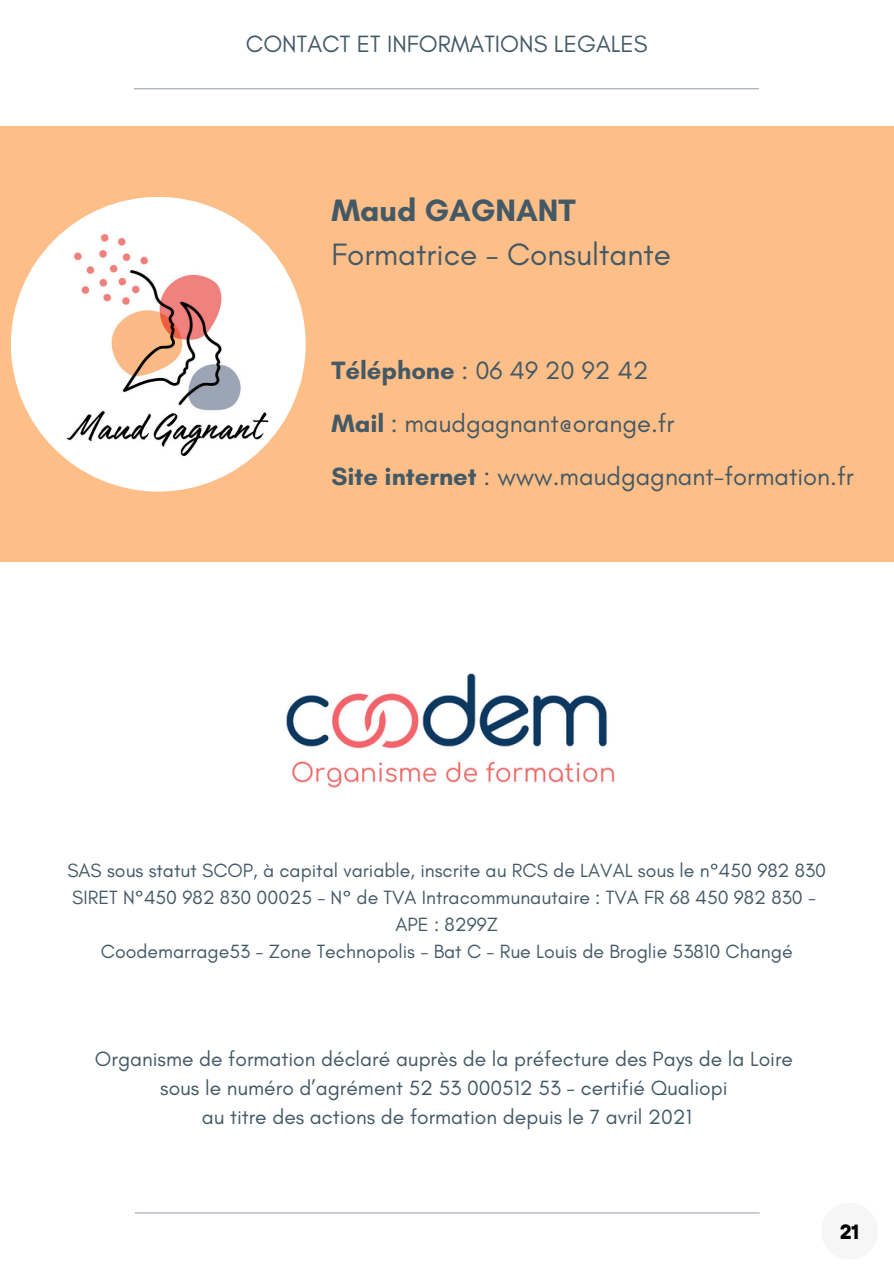
<style>
.page{position:relative;width:894px;height:1264px;background:#fff}
.page>*{position:absolute;margin:0;border:0;box-sizing:border-box;transform-origin:0 0}
.t1{font:31.5px/43.8px "Glacial Indifference";color:#435966}
.t2{font:25.5px "Glacial Indifference";color:#435966}
.t3{font:24px "Glacial Indifference";color:#435966}
.t4{font:21px "Glacial Indifference";color:#435966}
.t5{font:700 20.4px "TT Hoves";color:#000}
.t6{font:19.5px "Glacial Indifference";color:#435966}
.s1{font-weight:700}
</style>
<div class="page">
<hr style="left:134px;top:88px;width:624px;height:1px;background:#9ea6b4">
<hr style="left:135px;top:1212px;width:624px;height:1px;background:#9ea6b4">
<div style="left:0;top:126px;width:893px;height:436px;background:#fdbe87"></div>
<img style="left:286px;top:673px;width:329px;height:115px">
<img style="left:11px;top:197px;width:294px;height:294px;border-radius:50%">
<div style="left:821px;top:1202px;width:56px;height:57px;background:#f6f6f6;border-radius:50%"></div>
<p class="t3" style="left:246px;top:29px;width:403px">CONTACT ET INFORMATIONS LEGALES</p>
<p class="t1" style="left:331px;top:188px;width:341px"><span class="s1">Maud GAGNANT<br></span>Formatrice - Consultante</p>
<h1 class="t2" style="left:331px;top:355px;width:318px"><span class="s1">Téléphone</span> : 06 49 20 92 42</h1>
<h3 class="t2" style="left:331px;top:408px;width:344px"><span class="s1">Mail</span> : maudgagnant@orange.fr</h3>
<h3 class="t2" style="left:331px;top:461px;width:523px"><span class="s1">Site internet</span> : www.maudgagnant-formation.fr</h3>
<p class="t6" style="left:67px;top:858px;width:760px">SAS sous statut SCOP, à capital variable, inscrite au RCS de LAVAL sous le n°450 982 830</p>
<p class="t6" style="left:72px;top:885px;width:745px">SIRET N°450 982 830 00025 - N° de TVA Intracommunautaire : TVA FR 68 450 982 830 -</p>
<p class="t6" style="left:395px;top:912px;width:104px">APE : 8299Z</p>
<p class="t6" style="left:101px;top:939px;width:693px">Coodemarrage53 - Zone Technopolis - Bat C - Rue Louis de Broglie 53810 Changé</p>
<h3 class="t4" style="left:95px;top:1045px;width:699px">Organisme de formation déclaré auprès de la préfecture des Pays de la Loire</h3>
<p class="t4" style="left:160px;top:1074px;width:568px">sous le numéro d’agrément 52 53 000512 53 - certifié Qualiopi</p>
<p class="t4" style="left:202px;top:1104px;width:491px">au titre des actions de formation depuis le 7 avril 2021</p>
<p class="t5" style="left:839px;top:1218px;width:21px">21</p>
</div>
